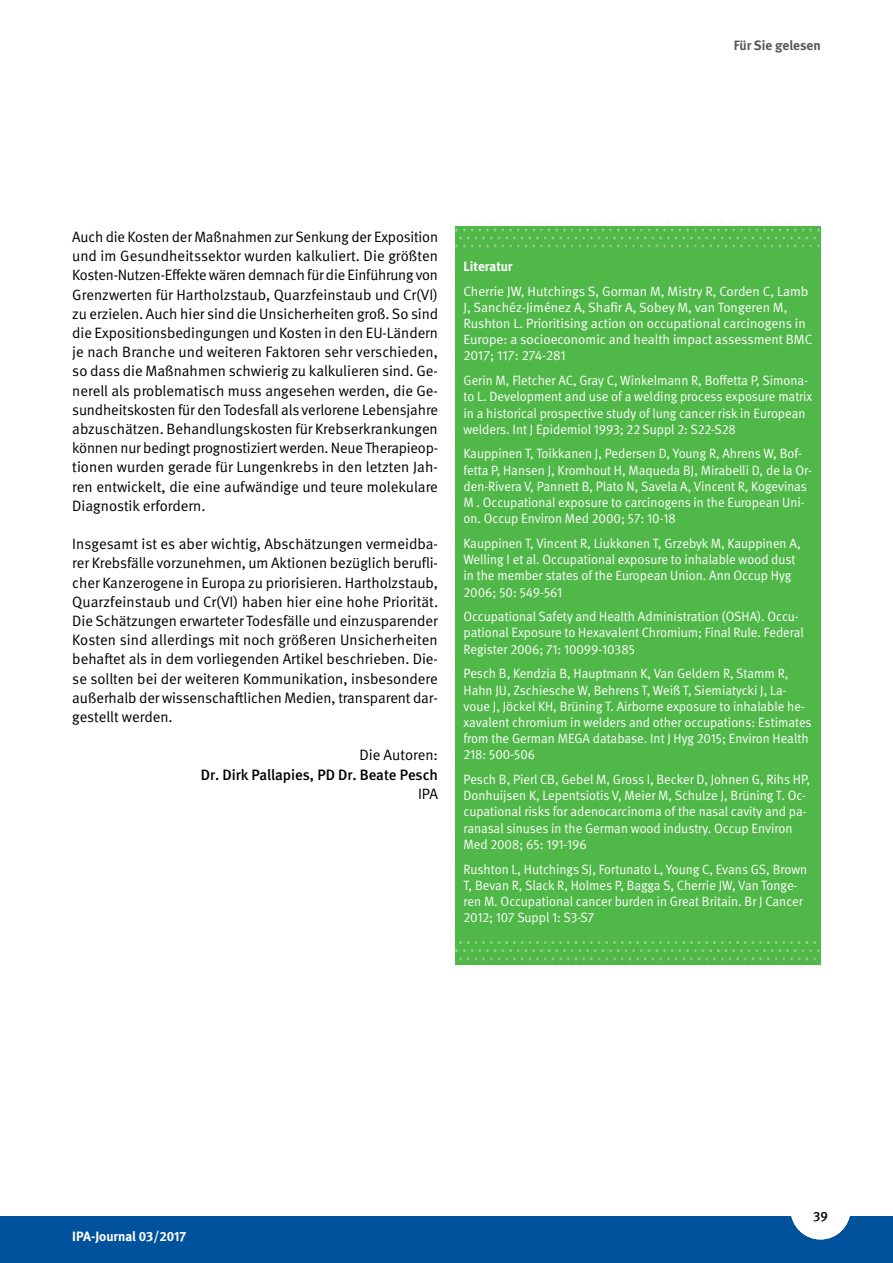
<style>
.page{position:relative;width:893px;height:1263px;background:#fff}
.page>*{position:absolute;margin:0;border:0;box-sizing:border-box;transform-origin:0 0}
.t1{font:15px/19.2px "DGUV Meta";letter-spacing:-.005em;color:#000;text-align:justify}
.t2{font:500 15px "DGUV Meta";color:#000}
.t3{font:13.5px/16.2px "DGUV Meta";color:#fff;scale:.96 1}
.t4{font:13.5px/16.2px "DGUV Meta";color:#fff}
.t5{font:700 13.5px "DGUV Meta";letter-spacing:-.005em;color:#fff}
.t6{font:700 13.5px "DGUV Meta";color:#58595b}
.t7{font:500 13.5px "DGUV Meta";color:#000}
</style>
<div class="page">
<div style="left:0;top:1216px;width:893px;height:47px;background:#00529c"></div>
<div style="left:791px;top:1179px;width:59px;height:60px;background:#fff;border-radius:50%"></div>
<div style="left:455px;top:226px;width:366px;height:739px;background:#50b848"></div>
<img style="left:455px;top:221px;width:365px;height:27px">
<img style="left:455px;top:942px;width:365px;height:27px">
<p class="t6" style="left:734px;top:37px;width:88px">Für Sie gelesen</p>
<p class="t1" style="left:72px;top:228px;width:367px">Auch die Kosten der Maßnahmen zur Senkung der Exposition und im Gesundheitssektor wurden kalkuliert. Die größten Kosten-Nutzen-Effekte wären demnach für die Einführung von Grenzwerten für Hartholzstaub, Quarzfeinstaub und Cr(VI) zu erzielen. Auch hier sind die Unsicherheiten groß. So sind die Expositionsbedingungen und Kosten in den EU-Ländern je nach Branche und weiteren Faktoren sehr verschieden, so dass die Maßnahmen schwierig zu kalkulieren sind. Ge&shy;nerell als problematisch muss angesehen werden, die Ge&shy;sundheitskosten für den Todesfall als verlorene Lebensjahre abzuschätzen. Behandlungskosten für Krebserkrankungen können nur bedingt prognostiziert werden. Neue Therapieop&shy;tionen wurden gerade für Lungenkrebs in den letzten Jah&shy;ren entwickelt, die eine aufwändige und teure molekulare Diagnostik erfordern.</p>
<p class="t1" style="left:72px;top:535px;width:367px">Insgesamt ist es aber wichtig, Abschätzungen vermeidba&shy;rer Krebsfälle vorzunehmen, um Aktionen bezüglich berufli&shy;cher Kanzerogene in Europa zu priorisieren. Hartholzstaub, Quarzfeinstaub und Cr(VI) haben hier eine hohe Priorität.<br>Die Schätzungen erwarteter Todesfälle und einzusparender Kosten sind allerdings mit noch größeren Unsicherheiten behaftet als in dem vorliegenden Artikel beschrieben. Die&shy;se sollten bei der weiteren Kommunikation, insbesondere außerhalb der wissenschaftlichen Medien, transparent dar&shy;gestellt werden.</p>
<p class="t1" style="left:359px;top:746px;width:80px">Die Autoren:</p>
<p class="t2" style="left:201px;top:766px;width:238px">Dr. Dirk Pallapies, PD Dr. Beate Pesch</p>
<p class="t1" style="left:418px;top:784px;width:21px">IPA</p>
<p class="t5" style="left:463px;top:258px;width:51px">Literatur</p>
<p class="t4" style="left:463px;top:283px;width:350px">Cherrie JW, Hutchings S, Gorman M, Mistry R, Corden C, Lamb J, Sanchéz-Jiménez A, Shafir A, Sobey M, van Tongeren M, Rushton L. Prioritising action on occupational carcinogens in Europe: a socioeconomic and health impact assessment BMC 2017; 117: 274-281</p>
<p class="t3" style="left:463px;top:373px;width:365px">Gerin M, Fletcher AC, Gray C, Winkelmann R, Boffetta P, Simona&shy;to L. Development and use of a welding process exposure matrix in a historical prospective study of lung cancer risk in European welders. Int J Epidemiol 1993; 22 Suppl 2: S22-S28</p>
<p class="t3" style="left:463px;top:446px;width:364px">Kauppinen T, Toikkanen J, Pedersen D, Young R, Ahrens W, Bof&shy;fetta P, Hansen J, Kromhout H, Maqueda BJ, Mirabelli D, de la Or&shy;den-Rivera V, Pannett B, Plato N, Savela A, Vincent R, Kogevinas M . Occupational exposure to carcinogens in the European Uni&shy;on. Occup Environ Med 2000; 57: 10-18</p>
<p class="t3" style="left:463px;top:535px;width:353px">Kauppinen T, Vincent R, Liukkonen T, Grzebyk M, Kauppinen A, Welling I et al. Occupational exposure to inhalable wood dust in the member states of the European Union. Ann Occup Hyg 2006; 50: 549-561</p>
<p class="t3" style="left:463px;top:609px;width:356px">Occupational Safety and Health Administration (OSHA). Occu&shy;pational Exposure to Hexavalent Chromium; Final Rule. Federal<br>Register 2006; 71: 10099-10385</p>
<p class="t3" style="left:463px;top:666px;width:364px">Pesch B, Kendzia B, Hauptmann K, Van Geldern R, Stamm R, Hahn JU, Zschiesche W, Behrens T, Weiß T, Siemiatycki J, La&shy;voue J, Jöckel KH, Brüning T. Airborne exposure to inhalable he&shy;xavalent chromium in welders and other occupations: Estimates from the German MEGA database. Int J Hyg 2015; Environ Health 218: 500-506</p>
<p class="t3" style="left:463px;top:772px;width:363px">Pesch B, Pierl CB, Gebel M, Gross I, Becker D, Johnen G, Rihs HP, Donhuijsen K, Lepentsiotis V, Meier M, Schulze J, Brüning T. Oc&shy;cupational risks for adenocarcinoma of the nasal cavity and pa&shy;ranasal sinuses in the German wood industry. Occup Environ Med 2008; 65: 191-196</p>
<p class="t3" style="left:463px;top:861px;width:360px">Rushton L, Hutchings SJ, Fortunato L, Young C, Evans GS, Brown T, Bevan R, Slack R, Holmes P, Bagga S, Cherrie JW, Van Tonge&shy;ren M. Occupational cancer burden in Great Britain. Br J Cancer 2012; 107 Suppl 1: S3-S7</p>
<p class="t5" style="left:72px;top:1228px;width:116px">IPA-Journal 03/2017</p>
<p class="t7" style="left:813px;top:1209px;width:16px">39</p>
</div>
